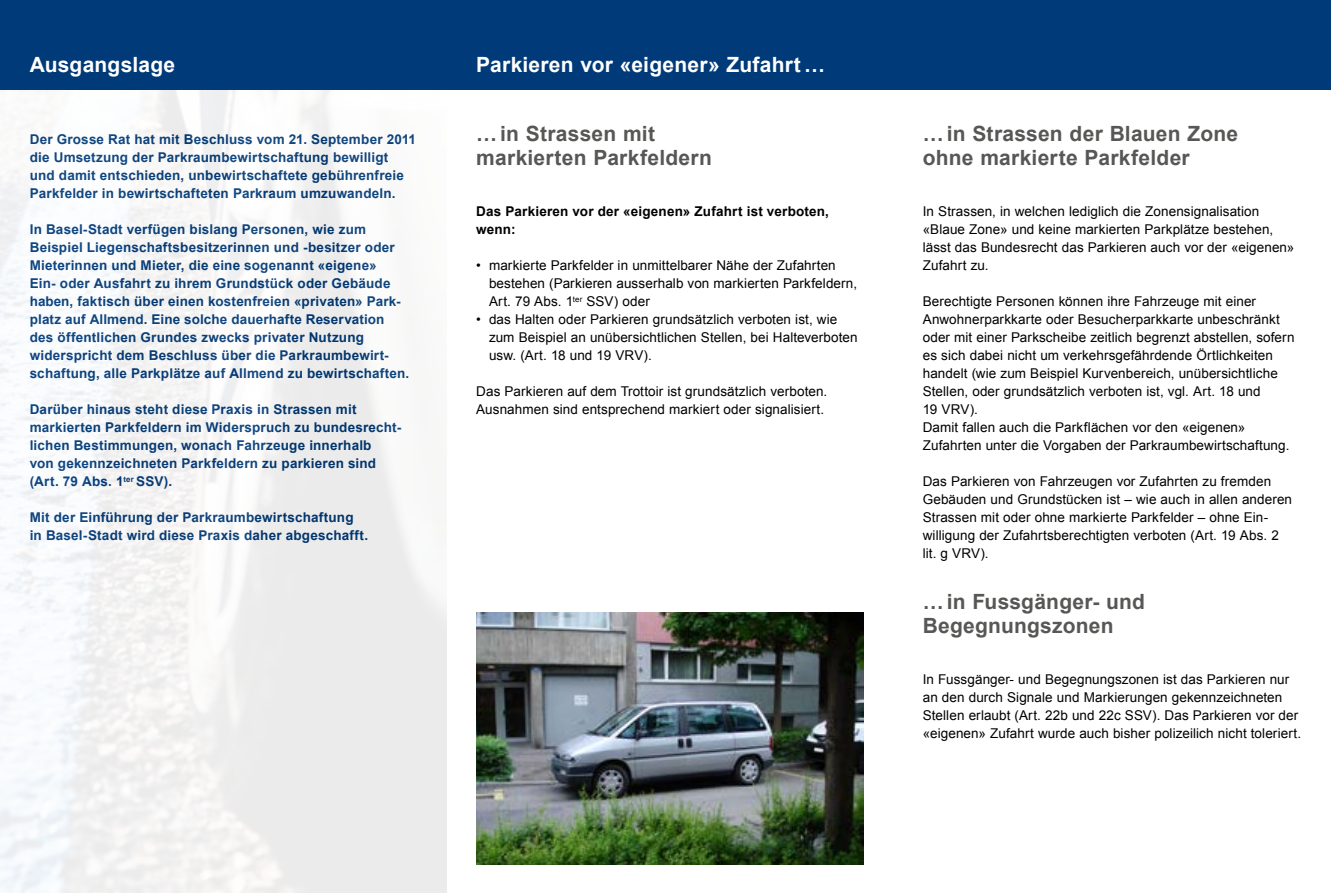
<style>
.page{position:relative;width:1331px;height:893px;background:#fff}
.page>*{position:absolute;margin:0;border:0;box-sizing:border-box;transform-origin:0 0}
.t1{font:700 21px/24px "Arial";letter-spacing:.01em;color:#575756}
.t2{font:700 21px "Arial";letter-spacing:.01em;color:#fff}
.t3{font:13.5px/18px "Arial";letter-spacing:.005em;color:#000}
.t4{font:700 13.5px/18px "Arial";letter-spacing:.015em;color:#003a78}
.t5{font:700 13.5px/18px "Arial";letter-spacing:.015em;color:#000}
</style>
<div class="page">
<div style="left:0;top:0;width:1331px;height:90px;background:#003a78"></div>
<img style="left:476px;top:612px;width:387px;height:252px">
<h2 class="t2" style="left:30px;top:51px;width:147px">Ausgangslage</h2>
<p class="t4" style="left:30px;top:131px;width:388px">Der Grosse Rat hat mit Beschluss vom 21. September 2011 die Umsetzung der Parkraumbewirtschaftung bewilligt und damit entschieden, unbewirtschaftete gebührenfreie Parkfelder in bewirtschafteten Parkraum umzuwandeln.</p>
<p class="t4" style="left:30px;top:221px;width:381px">In Basel-Stadt verfügen bislang Personen, wie zum Beispiel Liegenschaftsbesitzerinnen und -besitzer oder Mieterinnen und Mieter, die eine sogenannt «eigene»<br>Ein- oder Ausfahrt zu ihrem Grundstück oder Gebäude haben, faktisch über einen kostenfreien «privaten» Park&shy;platz auf Allmend. Eine solche dauerhafte Reservation des öffentlichen Grundes zwecks privater Nutzung widerspricht dem Beschluss über die Parkraumbewirt&shy;schaftung, alle Parkplätze auf Allmend zu bewirtschaften.</p>
<p class="t4" style="left:30px;top:401px;width:372px">Darüber hinaus steht diese Praxis in Strassen mit markierten Parkfeldern im Widerspruch zu bundesrecht&shy;lichen Bestimmungen, wonach Fahrzeuge innerhalb<br>von gekennzeichneten Parkfeldern zu parkieren sind (Art. 79 Abs. 1<sup>ter</sup> SSV).</p>
<p class="t4" style="left:30px;top:509px;width:340px">Mit der Einführung der Parkraumbewirtschaftung in Basel-Stadt wird diese Praxis daher abgeschafft.</p>
<h2 class="t2" style="left:476px;top:51px;width:350px">Parkieren vor «eigener» Zufahrt…</h2>
<h3 class="t1" style="left:476px;top:123px;width:237px">…in Strassen mit markierten Parkfeldern</h3>
<p class="t5" style="left:476px;top:203px;width:354px">Das Parkieren vor der «eigenen» Zufahrt ist verboten, wenn:</p>
<p class="t3" style="left:489px;top:256px;width:370px;text-indent:-13px">• markierte Parkfelder in unmittelbarer Nähe der Zufahrten bestehen (Parkieren ausserhalb von markierten Parkfeldern,<br>Art. 79 Abs. 1<sup>ter</sup> SSV) oder</p>
<p class="t3" style="left:489px;top:310px;width:370px;text-indent:-13px">• das Halten oder Parkieren grundsätzlich verboten ist, wie zum Beispiel an unübersichtlichen Stellen, bei Halteverboten usw. (Art. 18 und 19 VRV).</p>
<p class="t3" style="left:476px;top:382px;width:353px">Das Parkieren auf dem Trottoir ist grundsätzlich verboten.<br>Ausnahmen sind entsprechend markiert oder signalisiert.</p>
<h3 class="t1" style="left:923px;top:123px;width:317px">…in Strassen der Blauen Zone ohne markierte Parkfelder</h3>
<p class="t3" style="left:923px;top:202px;width:373px">In Strassen, in welchen lediglich die Zonensignalisation «Blaue Zone» und keine markierten Parkplätze bestehen, lässt das Bundesrecht das Parkieren auch vor der «eigenen» Zufahrt zu.</p>
<p class="t3" style="left:923px;top:292px;width:373px">Berechtigte Personen können ihre Fahrzeuge mit einer Anwohnerparkkarte oder Besucherparkkarte unbeschränkt oder mit einer Parkscheibe zeitlich begrenzt abstellen, sofern es sich dabei nicht um verkehrsgefährdende Örtlichkeiten handelt (wie zum Beispiel Kurvenbereich, unübersichtliche Stellen, oder grundsätzlich verboten ist, vgl. Art. 18 und<br>19 VRV).</p>
<p class="t3" style="left:923px;top:418px;width:368px">Damit fallen auch die Parkflächen vor den «eigenen»<br>Zufahrten unter die Vorgaben der Parkraumbewirtschaftung.</p>
<p class="t3" style="left:923px;top:472px;width:371px">Das Parkieren von Fahrzeugen vor Zufahrten zu fremden Gebäuden und Grundstücken ist – wie auch in allen anderen Strassen mit oder ohne markierte Parkfelder – ohne Ein&shy;willigung der Zufahrtsberechtigten verboten (Art. 19 Abs. 2 lit. g VRV).</p>
<h3 class="t1" style="left:923px;top:591px;width:224px">…in Fussgänger- und<br>Begegnungszonen</h3>
<p class="t3" style="left:923px;top:670px;width:380px">In Fussgänger- und Begegnungszonen ist das Parkieren nur an den durch Signale und Markierungen gekennzeichneten Stellen erlaubt (Art. 22b und 22c SSV). Das Parkieren vor der «eigenen» Zufahrt wurde auch bisher polizeilich nicht toleriert.</p>
</div>
